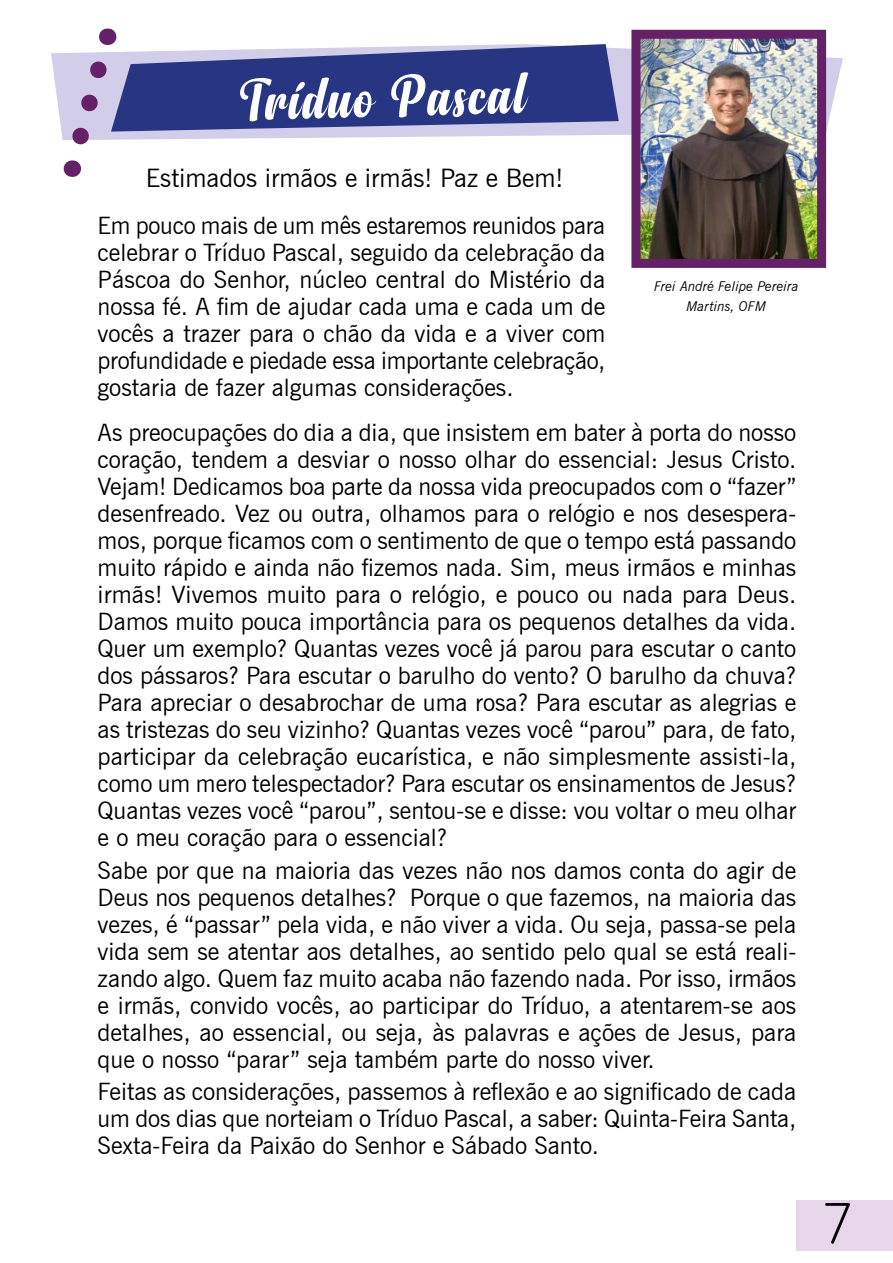
<style>
.page{position:relative;width:893px;height:1263px;background:#fff}
.page>*{position:absolute;margin:0;border:0;box-sizing:border-box;transform-origin:0 0}
.t1{font:60px "Anydore";color:#fff}
.t2{font:58.5px "Quicksand";color:#000}
.t3{font:25.5px "News Gothic BT";color:#000}
.t4{font:24px/27px "News Gothic BT";color:#000;text-align:justify}
.t5{font:italic 13.5px/20.1px "News Gothic BT";color:#000;text-align:center}
</style>
<div class="page">
<div style="left:796px;top:1200px;width:97px;height:51px;background:#e7d5ea"></div>
<svg style="left:51px;top:44px;width:792px;height:96px;fill:#d2cde8"></svg>
<svg style="left:56px;top:29px;width:563px;height:148px"></svg>
<img style="left:641px;top:40px;width:175px;height:218px">
<div style="left:631px;top:30px;width:195px;height:238px;border:9px solid #642167"></div>
<h1 class="t1" style="left:240px;top:67px;width:287px;rotate:-2deg">Tríduo Pascal</h1>
<p class="t3" style="left:146px;top:163px;width:419px">Estimados irmãos e irmãs! Paz e Bem!</p>
<p class="t4" style="left:98px;top:212px;width:509px">Em pouco mais de um mês estaremos reunidos para celebrar o Tríduo Pascal, seguido da celebração da Páscoa do Senhor, núcleo central do Mistério da nossa fé. A fim de ajudar cada uma e cada um de vocês a trazer para o chão da vida e a viver com profundidade e piedade essa importante celebração, gostaria de fazer algumas considerações.</p>
<p class="t5" style="left:654px;top:276px;width:146px">Frei André Felipe Pereira<br>Martins, OFM</p>
<p class="t4" style="left:98px;top:419px;width:700px">As preocupações do dia a dia, que insistem em bater à porta do nosso coração, tendem a desviar o nosso olhar do essencial: Jesus Cristo.<br>Vejam! Dedicamos boa parte da nossa vida preocupados com o “fazer” desenfreado. Vez ou outra, olhamos para o relógio e nos desespera&shy;mos, porque ficamos com o sentimento de que o tempo está passando muito rápido e ainda não fizemos nada. Sim, meus irmãos e minhas irmãs! Vivemos muito para o relógio, e pouco ou nada para Deus.<br>Damos muito pouca importância para os pequenos detalhes da vida.<br>Quer um exemplo? Quantas vezes você já parou para escutar o canto dos pássaros? Para escutar o barulho do vento? O barulho da chuva?<br>Para apreciar o desabrochar de uma rosa? Para escutar as alegrias e as tristezas do seu vizinho? Quantas vezes você “parou” para, de fato, participar da celebração eucarística, e não simplesmente assisti-la, como um mero telespectador? Para escutar os ensinamentos de Jesus?<br>Quantas vezes você “parou”, sentou-se e disse: vou voltar o meu olhar e o meu coração para o essencial?</p>
<p class="t4" style="left:98px;top:857px;width:700px">Sabe por que na maioria das vezes não nos damos conta do agir de Deus nos pequenos detalhes? Porque o que fazemos, na maioria das vezes, é “passar” pela vida, e não viver a vida. Ou seja, passa-se pela vida sem se atentar aos detalhes, ao sentido pelo qual se está reali&shy;zando algo. Quem faz muito acaba não fazendo nada. Por isso, irmãos e irmãs, convido vocês, ao participar do Tríduo, a atentarem-se aos detalhes, ao essencial, ou seja, às palavras e ações de Jesus, para que o nosso “parar” seja também parte do nosso viver.</p>
<p class="t4" style="left:98px;top:1078px;width:700px">Feitas as considerações, passemos à reflexão e ao significado de cada um dos dias que norteiam o Tríduo Pascal, a saber: Quinta-Feira Santa, Sexta-Feira da Paixão do Senhor e Sábado Santo.</p>
<h2 class="t2" style="left:821px;top:1202px;width:36px">7</h2>
</div>
